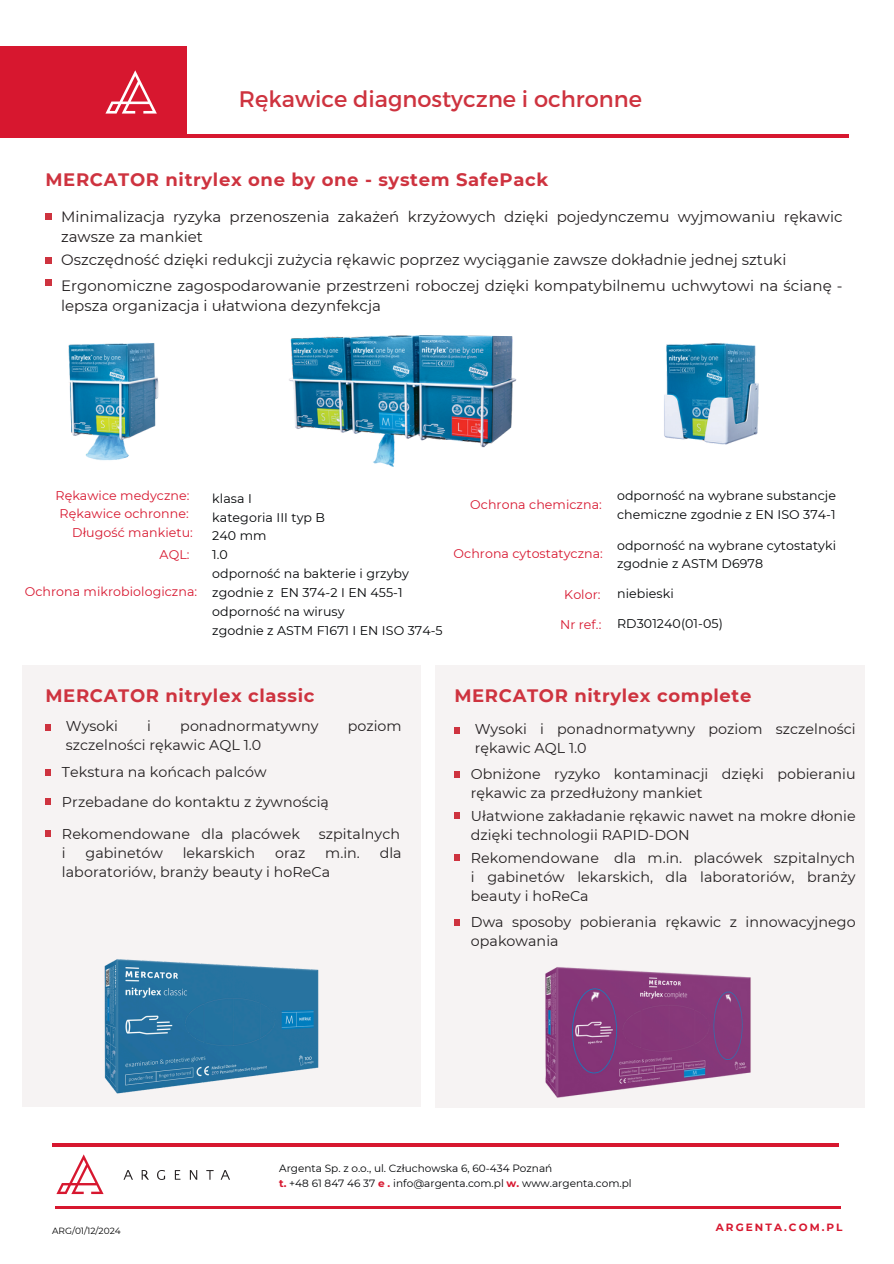
<style>
.page{position:relative;width:894px;height:1264px;background:#fff}
.page>*{position:absolute;margin:0;border:0;box-sizing:border-box;transform-origin:0 0}
.t1{font:22.5px "Montserrat";color:#ce333f}
.t2{font:700 18px "Montserrat";letter-spacing:.035em;color:#ce333f}
.t3{font:15px/20.2px "Montserrat";letter-spacing:.005em;color:#231f20}
.t4{font:14.25px/19.2px "Montserrat";letter-spacing:.005em;color:#231f20}
.t5{font:12.6px/18.9px "Montserrat";letter-spacing:.005em;color:#000305}
.t6{font:12.6px "Montserrat";letter-spacing:.005em;color:#d7172f}
.t7{font:10.5px "Montserrat";color:#000305}
.t8{font:700 10.5px "Montserrat";letter-spacing:.195em;color:#d7172f}
.t9{font:9px "Montserrat";color:#000}
.s1{font-weight:700;color:#d7172f}
</style>
<div class="page">
<hr style="left:53px;top:1143px;width:784px;height:3px;background:#d7172f">
<svg style="left:57px;top:1154px;width:46px;height:39px"></svg>
<svg style="left:124px;top:1170px;width:9px;height:9px"></svg>
<svg style="left:142px;top:1170px;width:7px;height:9px"></svg>
<svg style="left:157px;top:1170px;width:8px;height:9px"></svg>
<svg style="left:175px;top:1170px;width:5px;height:9px"></svg>
<svg style="left:190px;top:1170px;width:7px;height:9px"></svg>
<svg style="left:206px;top:1170px;width:7px;height:9px"></svg>
<svg style="left:221px;top:1170px;width:9px;height:9px"></svg>
<hr style="left:56px;top:1206px;width:784px;height:2px;background:#d7172f">
<div style="left:45px;top:213px;width:7px;height:7px;background:#ce333f"></div>
<div style="left:45px;top:257px;width:7px;height:7px;background:#ce333f"></div>
<div style="left:45px;top:279px;width:7px;height:7px;background:#ce333f"></div>
<div style="left:0;top:47px;width:186px;height:90px;background:#d7172f"></div>
<hr style="left:102px;top:134px;width:746px;height:3px;background:#d7172f">
<svg style="left:105px;top:70px;width:52px;height:44px"></svg>
<img style="left:68px;top:343px;width:91px;height:118px">
<img style="left:664px;top:343px;width:95px;height:102px">
<img style="left:289px;top:335px;width:228px;height:132px">
<div style="left:22px;top:665px;width:398px;height:441px;background:#f6f3f3"></div>
<div style="left:45px;top:769px;width:6px;height:7px;background:#ce333f"></div>
<div style="left:45px;top:798px;width:6px;height:7px;background:#ce333f"></div>
<svg style="left:45px;top:830px;width:6px;height:6px"></svg>
<div style="left:435px;top:665px;width:429px;height:442px;background:#f6f3f3"></div>
<div style="left:454px;top:726px;width:6px;height:7px;background:#ce333f"></div>
<div style="left:454px;top:770px;width:6px;height:7px;background:#ce333f"></div>
<div style="left:454px;top:811px;width:6px;height:7px;background:#ce333f"></div>
<div style="left:454px;top:919px;width:6px;height:7px;background:#ce333f"></div>
<svg style="left:454px;top:854px;width:6px;height:6px"></svg>
<img style="left:104px;top:959px;width:215px;height:135px">
<img style="left:545px;top:967px;width:206px;height:131px">
<div style="left:45px;top:723px;width:6px;height:7px;background:#ce333f"></div>
<p class="t1" style="left:239px;top:84px;width:404px">Rękawice diagnostyczne i ochronne</p>
<p class="t2" style="left:45px;top:168px;width:504px">MERCATOR nitrylex one by one - system SafePack</p>
<h2 class="t3" style="left:61px;top:206px;width:782px">Minimalizacja ryzyka przenoszenia zakażeń krzyżowych dzięki pojedynczemu wyjmowaniu rękawic zawsze za mankiet</h2>
<h5 class="t3" style="left:61px;top:249px;width:726px">Oszczędność dzięki redukcji zużycia rękawic poprzez wyciąganie zawsze dokładnie jednej sztuki</h5>
<h5 class="t3" style="left:61px;top:275px;width:782px">Ergonomiczne zagospodarowanie przestrzeni roboczej dzięki kompatybilnemu uchwytowi na ścianę - lepsza organizacja i ułatwiona dezynfekcja</h5>
<h5 class="t6" style="left:55px;top:488px;width:135px">Rękawice medyczne:</h5>
<h5 class="t6" style="left:60px;top:505px;width:130px">Rękawice ochronne:</h5>
<h5 class="t6" style="left:72px;top:525px;width:122px">Długość mankietu:</h5>
<p class="t6" style="left:159px;top:546px;width:31px">AQL:</p>
<h4 class="t6" style="left:25px;top:584px;width:174px">Ochrona mikrobiologiczna:</h4>
<h5 class="t5" style="left:212px;top:488px;width:232px">klasa I<br>kategoria III typ B<br>240 mm<br>1.0<br>odporność na bakterie i grzyby zgodnie z EN 374-2 I EN 455-1 odporność na wirusy<br>zgodnie z ASTM F1671 I EN ISO 374-5</h5>
<h5 class="t6" style="left:470px;top:496px;width:133px">Ochrona chemiczna:</h5>
<h5 class="t6" style="left:453px;top:546px;width:151px">Ochrona cytostatyczna:</h5>
<h5 class="t6" style="left:564px;top:586px;width:38px">Kolor:</h5>
<h5 class="t6" style="left:560px;top:616px;width:43px">Nr ref.:</h5>
<h5 class="t5" style="left:617px;top:486px;width:220px;line-height:18.3px">odporność na wybrane substancje chemiczne zgodnie z EN ISO 374-1</h5>
<h5 class="t5" style="left:617px;top:536px;width:220px;line-height:18.3px">odporność na wybrane cytostatyki zgodnie z ASTM D6978</h5>
<h2 class="t5" style="left:617px;top:584px;width:58px">niebieski</h2>
<h2 class="t5" style="left:617px;top:613px;width:107px">RD301240(01-05)</h2>
<p class="t2" style="left:45px;top:684px;width:270px">MERCATOR nitrylex classic</p>
<p class="t4" style="left:66px;top:715px;width:54px">Wysoki</p>
<p class="t4" style="left:147px;top:715px;width:5px">i</p>
<p class="t4" style="left:180px;top:715px;width:140px">ponadnormatywny</p>
<p class="t4" style="left:347px;top:715px;width:55px">poziom</p>
<p class="t4" style="left:66px;top:735px;width:197px">szczelności rękawic AQL 1.0</p>
<p class="t4" style="left:62px;top:762px;width:206px">Tekstura na końcach palców</p>
<h3 class="t4" style="left:62px;top:792px;width:268px">Przebadane do kontaktu z żywnością</h3>
<p class="t4" style="left:62px;top:824px;width:239px">Rekomendowane dla placówek</p>
<p class="t4" style="left:319px;top:824px;width:83px">szpitalnych</p>
<p class="t4" style="left:62px;top:843px;width:5px">i</p>
<p class="t4" style="left:85px;top:843px;width:79px">gabinetów</p>
<p class="t4" style="left:183px;top:843px;width:74px">lekarskich</p>
<p class="t4" style="left:275px;top:843px;width:32px">oraz</p>
<p class="t4" style="left:325px;top:843px;width:36px">m.in.</p>
<p class="t4" style="left:379px;top:843px;width:23px">dla</p>
<p class="t4" style="left:62px;top:862px;width:270px">laboratoriów, branży beauty i hoReCa</p>
<h2 class="t2" style="left:454px;top:684px;width:298px">MERCATOR nitrylex complete</h2>
<p class="t4" style="left:474px;top:718px;width:382px">Wysoki i ponadnormatywny poziom szczelności rękawic AQL 1.0</p>
<p class="t4" style="left:471px;top:764px;width:386px">Obniżone ryzyko kontaminacji dzięki pobieraniu rękawic za przedłużony mankiet</p>
<p class="t4" style="left:471px;top:806px;width:386px">Ułatwione zakładanie rękawic nawet na mokre dłonie dzięki technologii RAPID-DON</p>
<h3 class="t4" style="left:471px;top:848px;width:386px;text-align:justify">Rekomendowane dla m.in. placówek szpitalnych i gabinetów lekarskich, dla laboratoriów, branży beauty i hoReCa</h3>
<p class="t4" style="left:471px;top:912px;width:386px">Dwa sposoby pobierania rękawic z innowacyjnego opakowania</p>
<p class="t9" style="left:52px;top:1224px;width:70px">ARG/01/12/2024</p>
<p class="t7" style="left:279px;top:1161px;width:274px">Argenta Sp. z o.o., ul. Człuchowska 6, 60-434 Poznań</p>
<p class="t7" style="left:279px;top:1176px;width:354px"><span class="s1">t.</span> +48 61 847 46 37 <span class="s1">e .</span> info@argenta.com.pl <span class="s1">w.</span> www.argenta.com.pl</p>
<p class="t8" style="left:715px;top:1220px;width:128px">ARGENTA.COM.PL</p>
</div>
